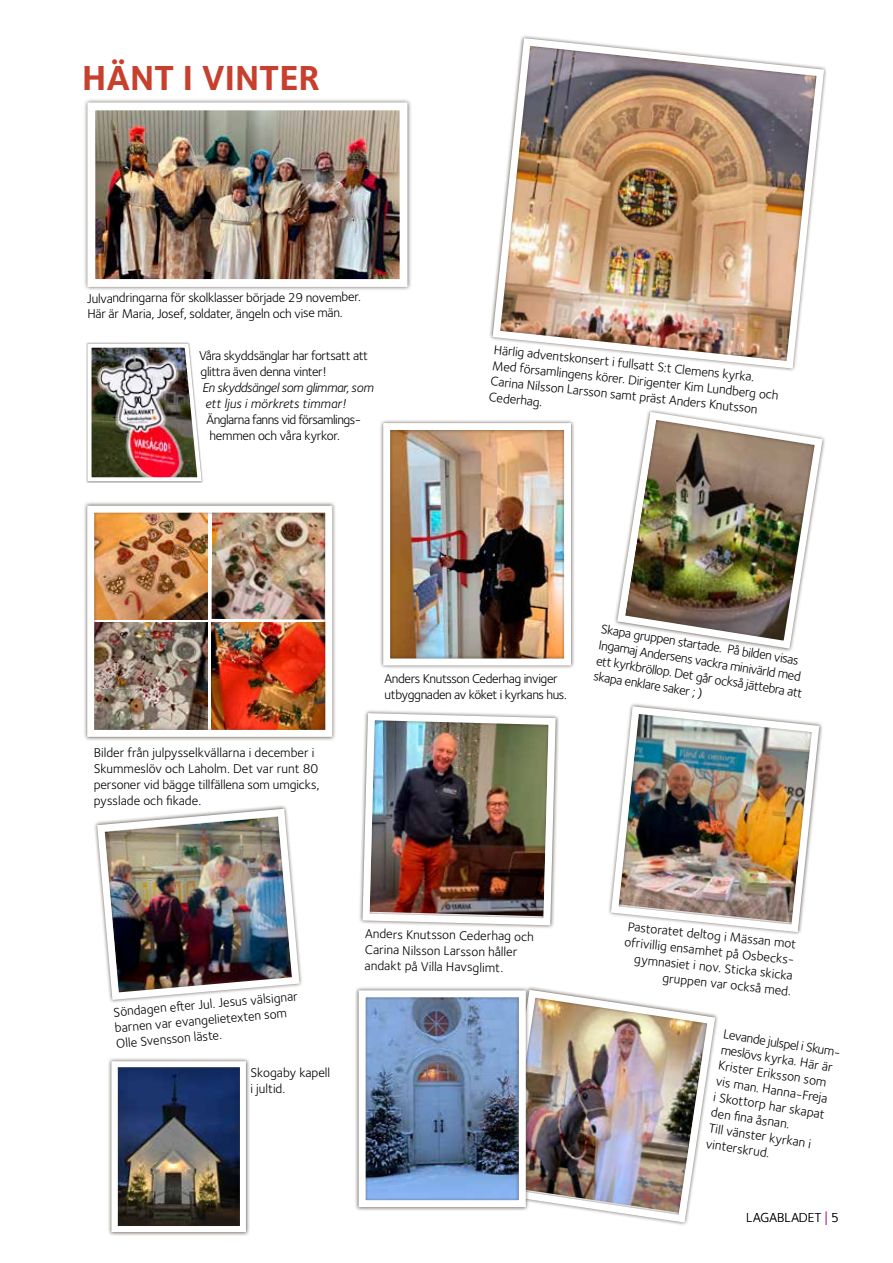
<style>
.page{position:relative;width:893px;height:1263px;background:#fff}
.page>*{position:absolute;margin:0;border:0;box-sizing:border-box;transform-origin:0 0}
.t1{font:700 36px "Foundry Sterling";color:#c7402e}
.t2{font:300 13.5px "Foundry Sterling";color:#000}
.t3{font:13.2px/15.9px "Foundry Sterling";letter-spacing:-.025em;color:#000}
.t4{font:13.2px/15.9px "Foundry Sterling";color:#000}
.t5{font:italic 13.2px/15.9px "Foundry Sterling";letter-spacing:-.02em;color:#000}
.s1{font-size:20.25px;color:#a71681}
</style>
<div class="page">
<div style="left:83px;top:98px;width:329px;height:194px;background:#352a20;opacity:.75"></div>
<img style="left:96px;top:111px;width:302px;height:167px">
<div style="left:87px;top:102px;width:320px;height:185px;border:8px solid #fff"></div>
<img style="left:86px;top:342px;width:117px;height:141px">
<img style="left:489px;top:35px;width:337px;height:336px">
<div style="left:379px;top:419px;width:196px;height:250px;background:#352a20;opacity:.75"></div>
<div style="left:383px;top:423px;width:188px;height:242px;border:7px solid #fff"></div>
<div style="left:83px;top:502px;width:253px;height:239px;background:#352a20;opacity:.75"></div>
<div style="left:87px;top:506px;width:245px;height:231px;border:7px solid #fff"></div>
<img style="left:609px;top:703px;width:213px;height:232px">
<img style="left:615px;top:410px;width:210px;height:242px">
<img style="left:94px;top:805px;width:208px;height:198px">
<img style="left:359px;top:710px;width:200px;height:218px">
<img style="left:530px;top:987px;width:188px;height:238px">
<div style="left:355px;top:986px;width:175px;height:225px;background:#352a20;opacity:.75"></div>
<div style="left:359px;top:990px;width:167px;height:217px;border:7px solid #fff"></div>
<div style="left:107px;top:1057px;width:143px;height:179px;background:#352a20;opacity:.75"></div>
<div style="left:111px;top:1061px;width:135px;height:171px;border:6px solid #fff"></div>
<h1 class="t1" style="left:82px;top:56px;width:239px">HÄNT I VINTER</h1>
<p class="t3" style="left:87px;top:290px;width:275px">Julvandringarna för skolklasser började 29 november.<br>Här är Maria, Josef, soldater, ängeln och vise män.</p>
<p class="t3" style="left:199px;top:348px;width:171px">Våra skyddsänglar har fortsatt att glittra även denna vinter!</p>
<p class="t5" style="left:202px;top:379px;width:173px">En skyddsängel som glimmar, som ett ljus i mörkrets timmar!</p>
<p class="t3" style="left:207px;top:411px;width:156px">Änglarna fanns vid församlings&shy;hemmen och våra kyrkor.</p>
<p class="t3" style="left:495px;top:342px;width:289px;rotate:6deg">Härlig adventskonsert i fullsatt S:t Clemens kyrka.<br>Med församlingens körer. Dirigenter Kim Lundberg och Carina Nilsson Larsson samt präst Anders Knutsson Cederhag.</p>
<p class="t4" style="left:94px;top:745px;width:227px">Bilder från julpysselkvällarna i december i Skummeslöv och Laholm. Det var runt 80 personer vid bägge tillfällena som umgicks, pysslade och fikade.</p>
<p class="t3" style="left:385px;top:671px;width:184px">Anders Knutsson Cederhag inviger utbyggnaden av köket i kyrkans hus.</p>
<p class="t3" style="left:603px;top:621px;width:210px;rotate:9deg">Skapa gruppen startade. På bilden visas Ingamaj Andersens vackra minivärld med ett kyrkbröllop. Det går också jättebra att skapa enklare saker ; )</p>
<p class="t3" style="left:113px;top:1004px;width:187px;rotate:-5deg">Söndagen eft er Jul. Jesus välsignar barnen var evangelietexten som<br>Olle Svensson läste.</p>
<p class="t4" style="left:250px;top:1065px;width:81px">Skogaby kapell i jultid.</p>
<p class="t3" style="left:365px;top:926px;width:170px;rotate:1deg">Anders Knutsson Cederhag och<br>Carina Nilsson Larsson håller andakt på Villa Havsglimt.</p>
<p class="t3" style="left:627px;top:918px;width:172px;text-align:right;rotate:6deg">Pastoratet deltog i Mässan mot ofrivillig ensamhet på Osbecks&shy;gymnasiet i nov. Sticka skicka gruppen var också med.</p>
<p class="t3" style="left:725px;top:1026px;width:120px;rotate:9deg">Levande julspel i Skum&shy;meslövs kyrka. Här är<br>Krister Eriksson som vis man. Hanna-Freja i Skottorp har skapat den fi na åsnan.<br>Till vänster kyrkan i vinterskrud.</p>
<p class="t2" style="left:746px;top:1209px;width:94px">LAGABLADET <span class="s1">I</span> 5</p>
</div>
